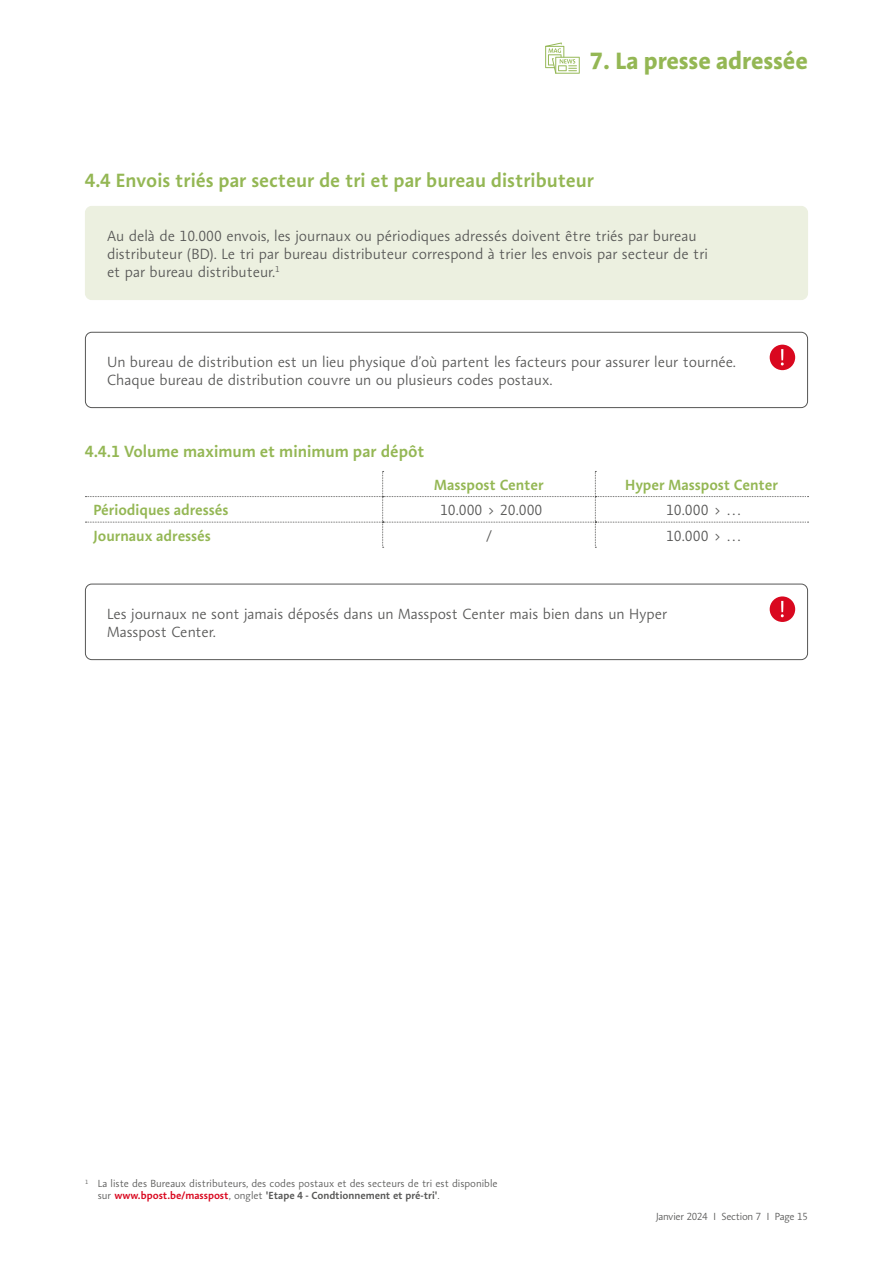
<style>
.page{position:relative;width:893px;height:1263px;background:#fff}
.page>*{position:absolute;margin:0;border:0;box-sizing:border-box;transform-origin:0 0}
.t1{font:700 24px "Aroma No 2 LT Pro";color:#94b754}
.t2{font:600 19.5px "Aroma No 2 LT Pro";color:#94b754}
.t3{font:600 16.5px "Aroma No 2 LT Pro";color:#94b754}
.t4{font:300 15px/18px "Aroma No 2 LT Pro";color:#575756}
.t5{font:600 15px "Aroma No 2 LT Pro";color:#94b754}
.t6{font:300 10.5px/12px "Aroma No 2 LT Pro";color:#575756}
.t7{font:300 10.5px "Aroma No 2 LT Pro";letter-spacing:-.025em;color:#575756}
.s1{font-weight:600;color:#d9081f}
.s2{font-weight:600}
</style>
<div class="page">
<svg style="left:545px;top:43px;width:35px;height:31px"></svg>
<div style="left:85px;top:206px;width:722px;height:94px;background:#ecf0e0;border-radius:6px"></div>
<div style="left:85px;top:206px;width:723px;height:94px;border:1px solid #ecf0e0;border-radius:6px"></div>
<div style="left:85px;top:332px;width:723px;height:76px;border:1px solid #575756;border-radius:6px"></div>
<div style="left:770px;top:345px;width:25px;height:25px;background:#d9081f;border-radius:50%"></div>
<svg style="left:781px;top:349px;width:3px;height:16px"></svg>
<svg style="left:85px;top:471px;width:723px;height:77px"></svg>
<div style="left:85px;top:584px;width:723px;height:76px;border:1px solid #575756;border-radius:6px"></div>
<div style="left:770px;top:596px;width:25px;height:26px;background:#d9081f;border-radius:50%"></div>
<svg style="left:781px;top:601px;width:3px;height:16px"></svg>
<h1 class="t1" style="left:590px;top:45px;width:219px">7. La presse adressée</h1>
<h2 class="t2" style="left:85px;top:167px;width:511px">4.4 Envois triés par secteur de tri et par bureau distributeur</h2>
<p class="t4" style="left:107px;top:227px;width:602px">Au delà de 10.000 envois, les journaux ou périodiques adressés doivent être triés par bureau distributeur (BD). Le tri par bureau distributeur correspond à trier les envois par secteur de tri et par bureau distributeur.<sup>1</sup></p>
<p class="t4" style="left:107px;top:352px;width:630px">Un bureau de distribution est un lieu physique d’où partent les facteurs pour assurer leur tournée.<br>Chaque bureau de distribution couvre un ou plusieurs codes postaux.</p>
<p class="t3" style="left:85px;top:440px;width:341px">4.4.1 Volume maximum et minimum par dépôt</p>
<p class="t5" style="left:434px;top:474px;width:111px">Masspost Center</p>
<p class="t5" style="left:625px;top:474px;width:154px">Hyper Masspost Center</p>
<p class="t5" style="left:94px;top:500px;width:137px">Périodiques adressés</p>
<p class="t4" style="left:440px;top:501px;width:104px">10.000 &gt; 20.000</p>
<p class="t4" style="left:666px;top:501px;width:77px">10.000 &gt; …</p>
<p class="t5" style="left:94px;top:525px;width:119px">Journaux adressés</p>
<p class="t4" style="left:486px;top:526px;width:7px">/</p>
<p class="t4" style="left:666px;top:526px;width:77px">10.000 &gt; …</p>
<p class="t4" style="left:107px;top:604px;width:562px">Les journaux ne sont jamais déposés dans un Masspost Center mais bien dans un Hyper<br>Masspost Center.</p>
<p class="t6" style="left:98px;top:1177px;width:401px;text-indent:-13px"><sup>1</sup> La liste des Bureaux distributeurs, des codes postaux et des secteurs de tri est disponible sur <span class="s1">www.bpost.be/masspost</span>, onglet <span class="s2">'Etape 4 - Condtionnement et pré-tri'</span>.</p>
<p class="t7" style="left:656px;top:1210px;width:153px">Janvier 2024 I Section 7 I Page 15</p>
</div>
